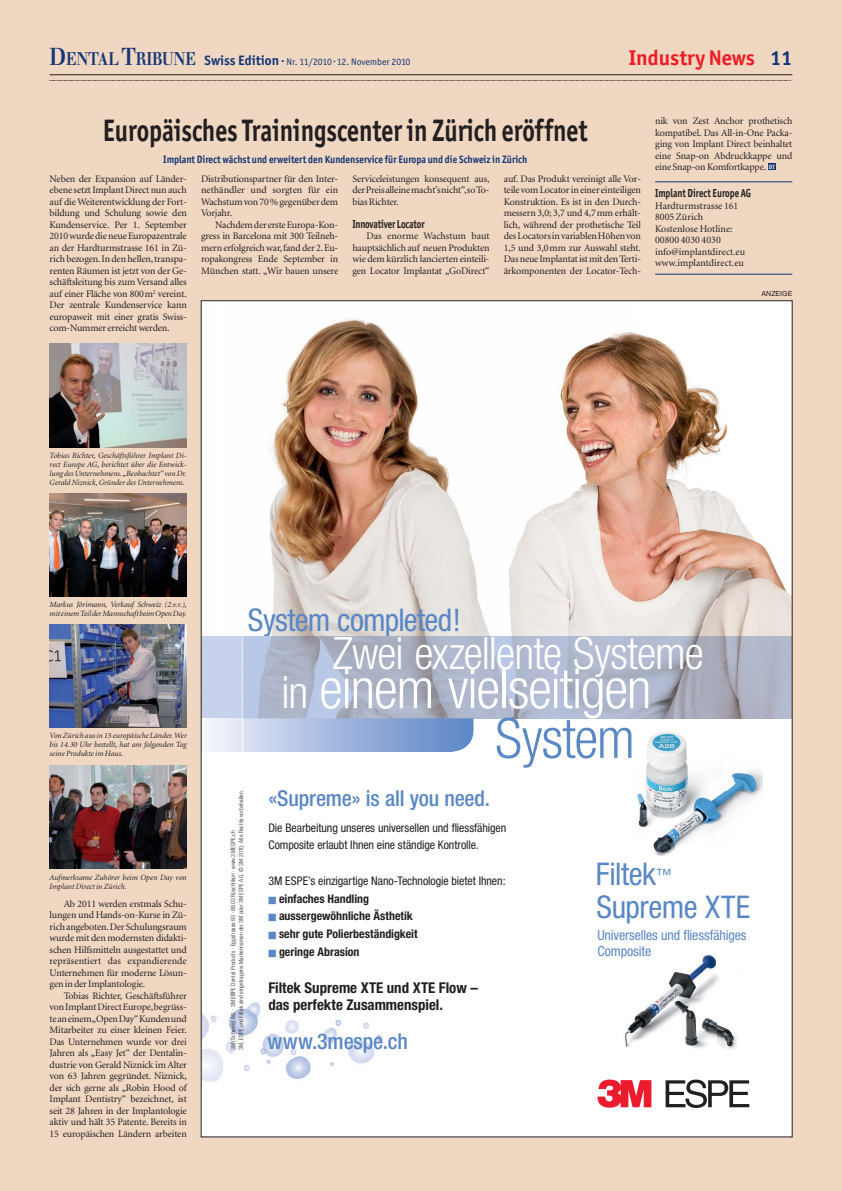
<style>
.page{position:relative;width:842px;height:1191px;background:#efd7c2}
.page>*{position:absolute;margin:0;border:0;box-sizing:border-box;transform-origin:0 0}
.t1{font:300 condensed 55.6px/49.6px "Helvetica Neue";letter-spacing:-.02em;color:#fff;text-align:right}
.t2{font:300 condensed 44.7px "Helvetica Neue";letter-spacing:-.02em;color:#fff}
.t3{font:700 32px "Officina Sans";color:#231f20;scale:.8 1}
.t4{font:condensed 31.3px/32.7px "Helvetica Neue";letter-spacing:-.02em;color:#5a87c5}
.t5{font:700 22px "Officina Sans";color:#ed1c24}
.t6{font:500 condensed 21.8px "Helvetica Neue";letter-spacing:-.005em;color:#5a87c5}
.t7{font:700 condensed 14.9px/16.9px "Helvetica Neue";color:#231f20}
.t8{font:condensed 13.9px/15.9px "Helvetica Neue";letter-spacing:-.005em;color:#5a87c5}
.t9{font:700 12px "Officina Sans";letter-spacing:-.015em;color:#231f20;scale:.8 1}
.t10{font:condensed 11.9px/17.7px "Helvetica Neue";letter-spacing:-.01em;color:#231f20}
.t11{font:700 condensed 11.9px/17.7px "Helvetica Neue";color:#231f20}
.t12{font:700 11px "Officina Sans";color:#153676;scale:.9 1}
.t13{font:10px/11.5px "Minion";letter-spacing:-.015em;color:#231f20;text-align:justify}
.t14{font:10px "Officina Sans";color:#153676}
.t15{font:italic 8px/9px "Minion";color:#231f20;text-align:justify}
.t16{font:7px "Helvetica";color:#231f20}
.t17{font:300 condensed 6px/7.9px "Helvetica Neue";letter-spacing:.015em;color:#231f20}
.t18{font:5px "Capitals";color:#f9f1ea}
.s1{font-family:"Walbaum Bold Os F";font-size:24px}
.s2{font-family:"Walbaum Bold Os F";font-size:18px}
.s3{font-weight:700;font-size:14px}
.s4{font-size:14px}
.s5{font-size:21px;color:#153676}
.s6{font-size:44.7px}
.s7{color:#5a87c5}
</style>
<div class="page">
<hr style="left:50px;top:74px;width:742px;height:1px;background:#231f20">
<svg style="left:50px;top:80px;width:743px;height:1px"></svg>
<hr style="left:655px;top:182px;width:137px;height:1px;background:#153676">
<hr style="left:655px;top:274px;width:137px;height:1px;background:#153676">
<div style="left:768px;top:164px;width:7px;height:6px;background:#153676"></div>
<div style="left:201px;top:301px;width:591px;height:835px;background:#fff"></div>
<img style="left:203px;top:992px;width:180px;height:90px">
<img style="left:637px;top:732px;width:125px;height:124px">
<img style="left:624px;top:954px;width:113px;height:96px">
<img style="left:203px;top:332px;width:587px;height:386px">
<svg style="left:597px;top:1079px;width:54px;height:28px"></svg>
<svg style="left:666px;top:1079px;width:83px;height:29px"></svg>
<div style="left:201px;top:718px;width:41px;height:34px;background:#edf0f9"></div>
<img style="left:242px;top:319px;width:232px;height:433px">
<img style="left:50px;top:344px;width:137px;height:103px">
<img style="left:50px;top:493px;width:137px;height:103px">
<img style="left:50px;top:624px;width:137px;height:104px">
<img style="left:50px;top:765px;width:137px;height:104px">
<p class="t14" style="left:50px;top:57px;width:362px"><span class="s1">D</span><span class="s2">ENTAL</span> <span class="s1">T</span><span class="s2">RIBUNE</span> <span class="s3">Swiss Edition</span> <span class="s4">·</span> Nr. 11/2010 · 12. November 2010</p>
<h3 class="t5" style="left:629px;top:49px;width:165px">Industry News <span class="s5">11</span></h3>
<h3 class="t3" style="left:103px;top:118px;width:607px">Europäisches Trainingscenter in Zürich eröffnet</h3>
<p class="t12" style="left:163px;top:155px;width:406px">Implant Direct wächst und erweitert den Kundenservice für Europa und die Schweiz in Zürich</p>
<p class="t13" style="left:50px;top:174px;width:139px">Neben der Expansion auf Länder&shy;ebene setzt Implant Direct nun auch auf die Weiterentwicklung der Fort&shy;bildung und Schulung sowie den Kundenservice. Per 1. September 2010 wurde die neue Europazentrale an der Hardturmstrasse 161 in Zü&shy;rich bezogen. In den hellen, transpa&shy;renten Räumen ist jetzt von der Ge&shy;schäftsleitung bis zum Versand alles auf einer Fläche von 800m<sup>2</sup> vereint.<br>Der zentrale Kundenservice kann europaweit mit einer gratis Swiss&shy;com-Nummer erreicht werden.</p>
<p class="t13" style="left:201px;top:174px;width:139px">Distributionspartner für den Inter&shy;nethändler und sorgten für ein Wachstum von 70% gegenüber dem Vorjahr.</p>
<p class="t13" style="left:201px;top:220px;width:139px;text-indent:14px">Nachdem der erste Europa-Kon&shy;gress in Barcelona mit 300 Teilneh&shy;mern erfolgreich war, fand der 2. Eu&shy;ropakongress Ende September in München statt. „Wir bauen unsere</p>
<p class="t13" style="left:352px;top:174px;width:139px">Serviceleistungen konsequent aus, der Preis alleine macht’s nicht“, so To&shy;bias Richter.</p>
<p class="t9" style="left:352px;top:219px;width:92px">Innovativer Locator</p>
<p class="t13" style="left:352px;top:231px;width:139px;text-indent:14px">Das enorme Wachstum baut hauptsächlich auf neuen Produkten wie dem kürzlich lancierten einteili&shy;gen Locator Implantat „GoDirect“</p>
<p class="t13" style="left:504px;top:174px;width:139px">auf. Das Produkt vereinigt alle Vor&shy;teile vom Locator in einer einteiligen Konstruktion. Es ist in den Durch&shy;messern 3,0; 3,7 und 4,7mm erhält&shy;lich, während der prothetische Teil des Locators in variablen Höhen von 1,5 und 3,0mm zur Auswahl steht.<br>Das neue Implantat ist mit den Terti&shy;ärkomponenten der Locator-Tech-</p>
<p class="t13" style="left:655px;top:116px;width:139px">nik von Zest Anchor prothetisch kompatibel. Das All-in-One Packa&shy;ging von Implant Direct beinhaltet eine Snap-on Abdruckkappe und eine Snap-on Komfortkappe.</p>
<p class="t9" style="left:655px;top:189px;width:121px">Implant Direct Europe AG</p>
<p class="t13" style="left:655px;top:201px;width:92px;text-align:left">Hardturmstrasse 161<br>8005 Zürich<br>Kostenlose Hotline:<br>00800 4030 4030 info@implantdirect.eu www.implantdirect.eu</p>
<p class="t18" style="left:769px;top:164px;width:8px">DT</p>
<p class="t16" style="left:762px;top:291px;width:32px">ANZEIGE</p>
<p class="t15" style="left:50px;top:451px;width:139px">Tobias Richter, Geschäftsführer Implant Di&shy;rect Europe AG, berichtet über die Entwick&shy;lung des Unternehmens. „Beobachtet“ von Dr.<br>Gerald Niznick, Gründer des Unternehmens.</p>
<p class="t15" style="left:50px;top:601px;width:139px">Markus Jörimann, Verkauf Schweiz (2.v.r.), mit einem Teil der Mannschaft beim Open Day.</p>
<p class="t15" style="left:50px;top:732px;width:139px">Von Zürich aus in 15 europäische Länder. Wer bis 14.30 Uhr bestellt, hat am folgenden Tag seine Produkte im Haus.</p>
<p class="t15" style="left:50px;top:873px;width:139px">Aufmerksame Zuhörer beim Open Day von<br>Implant Direct in Zürich.</p>
<p class="t13" style="left:50px;top:898px;width:139px;text-indent:14px">Ab 2011 werden erstmals Schu&shy;lungen und Hands-on-Kurse in Zü&shy;rich angeboten. Der Schulungsraum wurde mit den modernsten didakti&shy;schen Hilfsmitteln ausgestattet und repräsentiert das expandierende Unternehmen für moderne Lösun&shy;gen in der Implantologie.</p>
<p class="t13" style="left:50px;top:990px;width:139px;text-indent:14px">Tobias Richter, Geschäftsführer von Implant Direct Europe, begrüss - te an einem „Open Day“ Kunden und Mitarbeiter zu einer kleinen Feier.<br>Das Unternehmen wurde vor drei Jahren als „Easy Jet“ der Dentalin&shy;dustrie von Gerald Niznick im Alter von 63 Jahren gegründet. Niznick, der sich gerne als „Robin Hood of Implant Dentistry“ bezeichnet, ist seit 28 Jahren in der Implantologie aktiv und hält 35 Patente. Bereits in 15 europäischen Ländern arbeiten</p>
<h3 class="t4" style="left:248px;top:606px;width:214px">System completed!</h3>
<h2 class="t2" style="left:332px;top:636px;width:373px">Zwei exzellente Systeme</h2>
<h1 class="t1" style="left:281px;top:668px;width:371px"><span class="s6">in</span> einem vielseitigen<br><span class="s7">System</span></h1>
<p class="t17" style="left:230px;top:1050px;width:262px;rotate:-90deg">3M (Schweiz) AG · 3M ESPE Dental Products · Eggstrasse 93 · 8803 Rüschlikon · www.3MESPE.ch<br>3M, ESPE und Filtek sind eingetragene Markennamen der 3M oder 3M ESPE AG. © 3M 2010, Alle Rechte vorbehalten.</p>
<h3 class="t6" style="left:268px;top:790px;width:223px">«Supreme» is all you need.</h3>
<p class="t10" style="left:268px;top:819px;width:239px">Die Bearbeitung unseres universellen und fliessfähigen<br>Composite erlaubt Ihnen eine ständige Kontrolle.</p>
<p class="t10" style="left:268px;top:872px;width:239px">3M ESPE’s einzigartige Nano-Technologie bietet Ihnen:</p>
<p class="t11" style="left:279px;top:890px;width:140px">einfaches Handling aussergewöhnliche Ästhetik sehr gute Polierbeständigkeit geringe Abrasion</p>
<h3 class="t7" style="left:268px;top:980px;width:211px">Filtek Supreme XTE und XTE Flow – das perfekte Zusammenspiel.</h3>
<h3 class="t6" style="left:268px;top:1033px;width:142px">www.3mespe.ch</h3>
<h3 class="t4" style="left:596px;top:860px;width:156px">Filtek<sup>™<br></sup>Supreme XTE</h3>
<h3 class="t8" style="left:597px;top:928px;width:150px">Universelles und fliessfähiges<br>Composite</h3>
</div>
